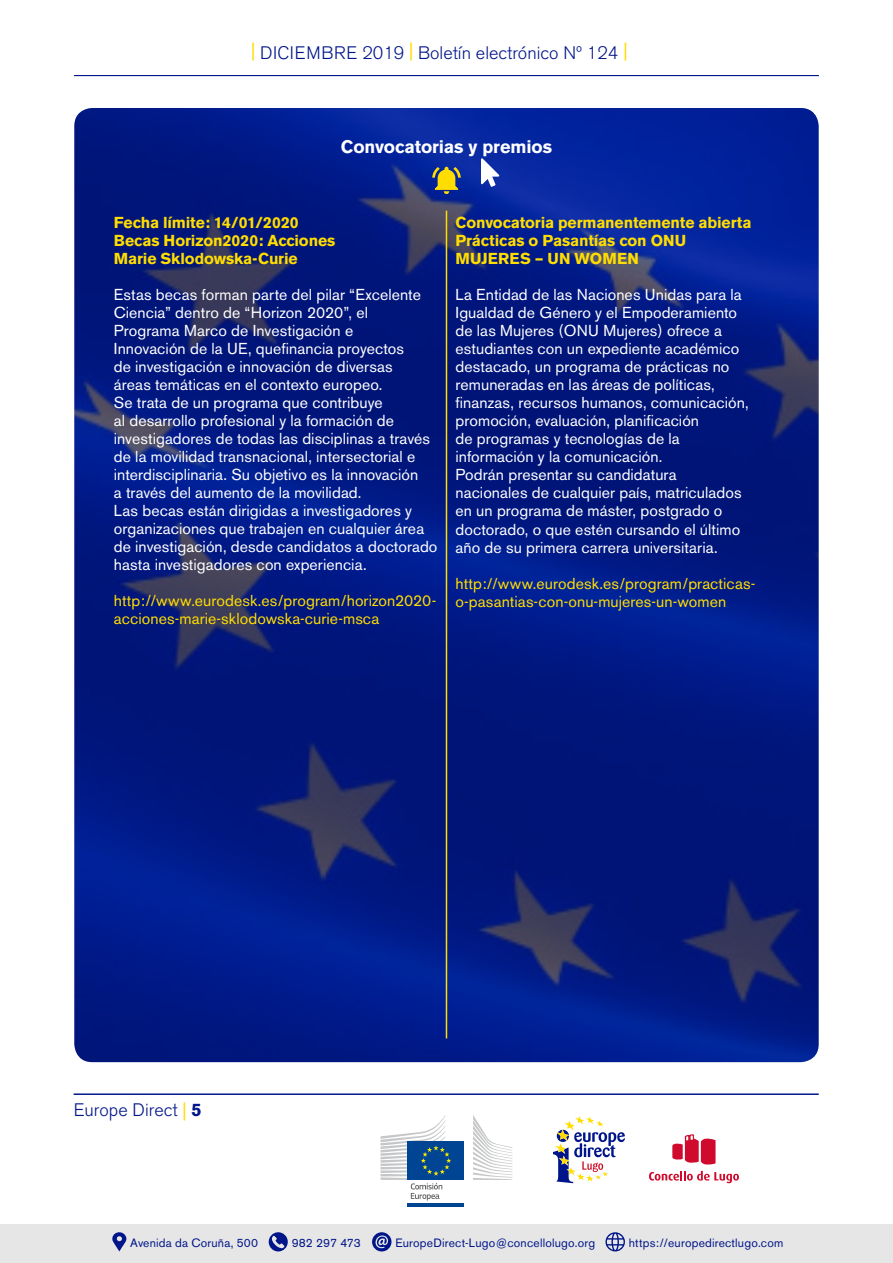
<style>
.page{position:relative;width:893px;height:1263px;background:#fff}
.page>*{position:absolute;margin:0;border:0;box-sizing:border-box;transform-origin:0 0}
.t1{font:300 18px "Akzidenz Grotesk BE";color:#001589}
.t2{font:700 18px "Akzidenz Grotesk BE";letter-spacing:-.005em;color:#fff}
.t3{font:15.75px/18px "Akzidenz Grotesk BE";letter-spacing:.005em;color:#fff}
.t4{font:15.75px/18px "Akzidenz Grotesk BE";letter-spacing:.005em;color:#fd0}
.t5{font:700 15.75px/18px "Akzidenz Grotesk BE";letter-spacing:-.01em;color:#fd0}
.t6{font:12px "Akzidenz Grotesk BE";letter-spacing:.015em;color:#001589}
.s1{font-weight:400;color:#fd0}
.s2{font-weight:700}
</style>
<div class="page">
<hr style="left:74px;top:75px;width:745px;height:1px;background:#001589">
<div style="left:0;top:1224px;width:893px;height:39px;background:#e6e6e6"></div>
<svg style="left:112px;top:1232px;width:14px;height:19px"></svg>
<svg style="left:269px;top:1232px;width:19px;height:19px"></svg>
<svg style="left:272px;top:1236px;width:12px;height:12px"></svg>
<svg style="left:372px;top:1232px;width:19px;height:19px"></svg>
<svg style="left:376px;top:1235px;width:12px;height:13px"></svg>
<svg style="left:605px;top:1232px;width:20px;height:19px"></svg>
<svg style="left:649px;top:1171px;width:90px;height:12px"></svg>
<svg style="left:672px;top:1134px;width:43px;height:31px"></svg>
<svg style="left:553px;top:1116px;width:72px;height:67px"></svg>
<hr style="left:407px;top:1203px;width:57px;height:3px;background:#004494">
<svg style="left:473px;top:1115px;width:39px;height:65px"></svg>
<div style="left:407px;top:1142px;width:57px;height:38px;background:#004494"></div>
<svg style="left:381px;top:1115px;width:70px;height:85px"></svg>
<hr style="left:74px;top:1094px;width:745px;height:1px;background:#001589">
<img style="left:74px;top:108px;width:745px;height:954px">
<hr style="left:446px;top:211px;width:1px;height:827px;background:#fd0">
<svg style="left:432px;top:167px;width:29px;height:27px"></svg>
<svg style="left:481px;top:158px;width:18px;height:29px"></svg>
<p class="t1" style="left:251px;top:43px;width:378px"><sup>|</sup> DICIEMBRE 2019 <sup>|</sup> Boletín electrónico Nº 124 <sup>|</sup></p>
<p class="t2" style="left:341px;top:136px;width:213px">Convocatorias y premios</p>
<p class="t5" style="left:114px;top:214px;width:223px">Fecha límite: 14/01/2020<br>Becas Horizon2020: Acciones<br>Marie Sklodowska-Curie</p>
<p class="t3" style="left:114px;top:286px;width:325px">Estas becas forman parte del pilar “Excelente Ciencia” dentro de “Horizon 2020”, el Programa Marco de Investigación e<br>Innovación de la UE, quefinancia proyectos<br>de investigación e innovación de diversas<br>áreas temáticas en el contexto europeo.<br>Se trata de un programa que contribuye<br>al desarrollo profesional y la formación de investigadores de todas las disciplinas a través de la movilidad transnacional, intersectorial e interdisciplinaria. Su objetivo es la innovación<br>a través del aumento de la movilidad.<br>Las becas están dirigidas a investigadores y organizaciones que trabajen en cualquier área de investigación, desde candidatos a doctorado hasta investigadores con experiencia.</p>
<p class="t4" style="left:114px;top:592px;width:324px">http://www.eurodesk.es/program/horizon2020- acciones-marie-sklodowska-curie-msca</p>
<p class="t5" style="left:455px;top:214px;width:298px">Convocatoria permanentemente abierta<br>Prácticas o Pasantías con ONU<br>MUJERES – UN WOMEN</p>
<p class="t3" style="left:455px;top:286px;width:295px">La Entidad de las Naciones Unidas para la Igualdad de Género y el Empoderamiento de las Mujeres (ONU Mujeres) ofrece a estudiantes con un expediente académico destacado, un programa de prácticas no remuneradas en las áreas de políticas, finanzas, recursos humanos, comunicación, promoción, evaluación, planificación<br>de programas y tecnologías de la información y la comunicación.<br>Podrán presentar su candidatura nacionales de cualquier país, matriculados en un programa de máster, postgrado o doctorado, o que estén cursando el último año de su primera carrera universitaria.</p>
<p class="t4" style="left:455px;top:574px;width:301px">http://www.eurodesk.es/program/practicas&shy;o-pasantias-con-onu-mujeres-un-women</p>
<p class="t1" style="left:74px;top:1100px;width:129px">Europe Direct <span class="s1">|</span> <span class="s2">5</span></p>
<p class="t6" style="left:130px;top:1236px;width:129px">Avenida da Coruña, 500</p>
<p class="t6" style="left:292px;top:1236px;width:71px">982 297 473</p>
<p class="t6" style="left:395px;top:1236px;width:201px">EuropeDirect-Lugo@concellolugo.org</p>
<p class="t6" style="left:629px;top:1236px;width:156px">https://europedirectlugo.com</p>
</div>
